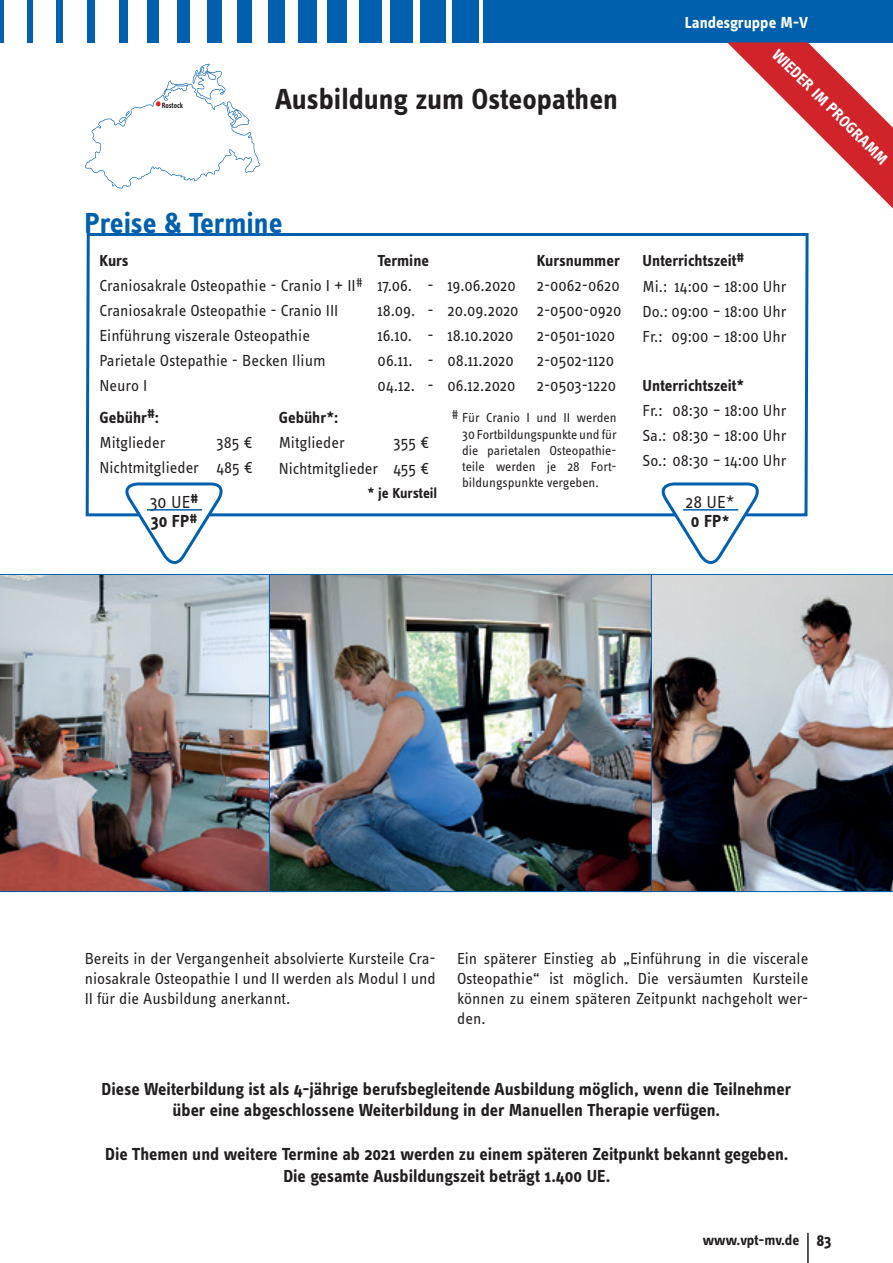
<style>
.page{position:relative;width:893px;height:1263px;background:#fff}
.page>*{position:absolute;margin:0;border:0;box-sizing:border-box;transform-origin:0 0}
.t1{font:700 30px "VPT Info Text";color:#231f20}
.t2{font:700 30px "VPT Info Text";color:#0160ae}
.t3{font:700 18px/21.6px "VPT Info Text";color:#231f20;text-align:center}
.t4{font:18px/19.5px "VPT Info Text";color:#231f20}
.t5{font:16.5px/19.8px "VPT Info Text";color:#231f20;text-align:justify}
.t6{font:700 16.5px "VPT Info Text";color:#231f20}
.t7{font:700 16.5px "VPT Info Text";color:#fff}
.t8{font:700 15px "VPT Info Text";letter-spacing:-.005em;color:#231f20}
.t9{font:13.5px/16.2px "VPT Info Text";color:#231f20;text-align:justify}
.t10{font:700 7.95px "VPT Info Text";letter-spacing:-.01em;color:#231f20;scale:.89 1}
.s1{font-weight:700}
.s2{font-weight:700;font-size:16.5px}
.s3{font-size:16.5px}
</style>
<div class="page">
<div style="left:483px;top:0;width:410px;height:43px;background:#0160ae"></div>
<div style="left:237px;top:0;width:15px;height:43px;background:#0160ae"></div>
<div style="left:207px;top:0;width:15px;height:43px;background:#0160ae"></div>
<div style="left:177px;top:0;width:12px;height:43px;background:#0160ae"></div>
<div style="left:148px;top:0;width:11px;height:43px;background:#0160ae"></div>
<div style="left:119px;top:0;width:8px;height:43px;background:#0160ae"></div>
<div style="left:87px;top:0;width:8px;height:43px;background:#0160ae"></div>
<div style="left:56px;top:0;width:6px;height:43px;background:#0160ae"></div>
<div style="left:27px;top:0;width:6px;height:43px;background:#0160ae"></div>
<hr style="left:0;top:0;width:4px;height:43px;background:#0160ae">
<div style="left:269px;top:0;width:16px;height:43px;background:#0160ae"></div>
<div style="left:298px;top:0;width:19px;height:43px;background:#0160ae"></div>
<div style="left:328px;top:0;width:19px;height:43px;background:#0160ae"></div>
<div style="left:360px;top:0;width:22px;height:43px;background:#0160ae"></div>
<div style="left:390px;top:0;width:23px;height:43px;background:#0160ae"></div>
<div style="left:420px;top:0;width:25px;height:43px;background:#0160ae"></div>
<div style="left:452px;top:0;width:26px;height:43px;background:#0160ae"></div>
<hr style="left:807px;top:1233px;width:2px;height:30px;background:#231f20">
<svg style="left:727px;top:42px;width:166px;height:167px"></svg>
<svg style="left:85px;top:64px;width:175px;height:124px"></svg>
<img style="left:0;top:574px;width:269px;height:318px">
<svg style="left:85px;top:233px;width:724px;height:284px"></svg>
<img style="left:652px;top:574px;width:241px;height:318px">
<img style="left:271px;top:576px;width:379px;height:314px">
<div style="left:269px;top:574px;width:383px;height:318px;border:1px solid #0160ae"></div>
<svg style="left:656px;top:481px;width:108px;height:84px"></svg>
<hr style="left:683px;top:509px;width:55px;height:2px;background:#0160ae">
<svg style="left:120px;top:481px;width:108px;height:84px"></svg>
<hr style="left:147px;top:509px;width:55px;height:2px;background:#0160ae">
<p class="t10" style="left:162px;top:101px;width:26px">Rostock</p>
<h1 class="t1" style="left:275px;top:81px;width:344px">Ausbildung zum Osteopathen</h1>
<h1 class="t2" style="left:85px;top:205px;width:199px">Preise &amp; Termine</h1>
<p class="t6" style="left:100px;top:250px;width:31px">Kurs</p>
<p class="t6" style="left:378px;top:250px;width:53px">Termine</p>
<p class="t6" style="left:537px;top:250px;width:85px">Kursnummer</p>
<p class="t5" style="left:100px;top:275px;width:418px">Craniosakrale Osteopathie - Cranio I + II<sup>#</sup> 17.06. - 19.06.2020</p>
<p class="t5" style="left:537px;top:275px;width:85px">2-0062-0620</p>
<p class="t5" style="left:100px;top:300px;width:240px">Craniosakrale Osteopathie - Cranio III</p>
<p class="t5" style="left:378px;top:300px;width:245px">18.09. - 20.09.2020 2-0500-0920</p>
<p class="t5" style="left:100px;top:325px;width:212px">Einführung viszerale Osteopathie</p>
<p class="t5" style="left:378px;top:325px;width:137px">16.10. - 18.10.2020</p>
<p class="t5" style="left:537px;top:325px;width:80px">2-0501-1020</p>
<p class="t5" style="left:100px;top:350px;width:228px">Parietale Ostepathie - Becken Ilium</p>
<p class="t5" style="left:378px;top:350px;width:138px">06.11. - 08.11.2020</p>
<p class="t5" style="left:537px;top:350px;width:79px">2-0502-1120</p>
<p class="t5" style="left:100px;top:375px;width:49px">Neuro I</p>
<p class="t5" style="left:378px;top:375px;width:139px">04.12. - 06.12.2020</p>
<p class="t5" style="left:537px;top:375px;width:81px">2-0503-1220</p>
<p class="t5" style="left:100px;top:404px;width:68px;line-height:25.2px"><span class="s1">Gebühr</span><sup>#</sup><span class="s1">:<br></span>Mitglieder</p>
<p class="t5" style="left:100px;top:430px;width:155px;line-height:25.2px;text-align:right">385 €<br>Nichtmitglieder 485 €</p>
<p class="t4" style="left:150px;top:491px;width:50px">30 UE<sup>#<br></sup><span class="s1">30 FP</span><sup>#</sup></p>
<p class="t6" style="left:279px;top:407px;width:61px">Gebühr*:</p>
<p class="t5" style="left:279px;top:432px;width:68px">Mitglieder</p>
<p class="t5" style="left:279px;top:429px;width:152px;line-height:25.7px;text-align:right">355 €<br>Nichtmitglieder 455 €</p>
<p class="t8" style="left:367px;top:483px;width:71px">* je Kursteil</p>
<p class="t9" style="left:462px;top:409px;width:156px;text-indent:-11px"># Für Cranio I und II werden 30 Fortbildungspunkte und für die parietalen Osteopathie&shy;teile werden je 28 Fort&shy;bildungspunkte vergeben.</p>
<p class="t7" style="left:685px;top:12px;width:125px">Landesgruppe M-V</p>
<p class="t7" style="left:782px;top:45px;width:157px;rotate:45deg">WIEDER IM PROGRAMM</p>
<p class="t5" style="left:643px;top:247px;width:146px;line-height:25.3px;text-align:left"><span class="s1">Unterrichtszeit</span><sup>#<br></sup>Mi.: 14:00 – 18:00 Uhr<br>Do.: 09:00 – 18:00 Uhr<br>Fr.: 09:00 – 18:00 Uhr</p>
<p class="t6" style="left:643px;top:375px;width:103px">Unterrichtszeit*</p>
<p class="t5" style="left:643px;top:397px;width:146px;line-height:25px">Fr.: 08:30 – 18:00 Uhr Sa.: 08:30 – 18:00 Uhr So.: 08:30 – 14:00 Uhr</p>
<p class="t4" style="left:686px;top:491px;width:51px">28 UE*<br><span class="s1">0 FP</span><span class="s2">*</span></p>
<p class="t5" style="left:85px;top:948px;width:353px">Bereits in der Vergangenheit absolvierte Kursteile Cra&shy;niosakrale Osteopathie I und II werden als Modul I und II für die Ausbildung anerkannt.</p>
<p class="t5" style="left:457px;top:948px;width:353px">Ein späterer Einstieg ab „Einführung in die viscerale Osteopathie“ ist möglich. Die versäumten Kursteile können zu einem späteren Zeitpunkt nachgeholt wer&shy;den.</p>
<p class="t3" style="left:102px;top:1078px;width:691px">Diese Weiterbildung ist als 4-jährige berufsbegleitende Ausbildung möglich, wenn die Teilnehmer über eine abgeschlossene Weiterbildung in der Manuellen Therapie verfügen.</p>
<p class="t3" style="left:105px;top:1143px;width:685px">Die Themen und weitere Termine ab 2021 werden zu einem späteren Zeitpunkt bekannt gegeben.<br>Die gesamte Ausbildungszeit beträgt 1.400 UE.</p>
<p class="t8" style="left:703px;top:1230px;width:130px">www.vpt-mv.de <span class="s3">83</span></p>
</div>
